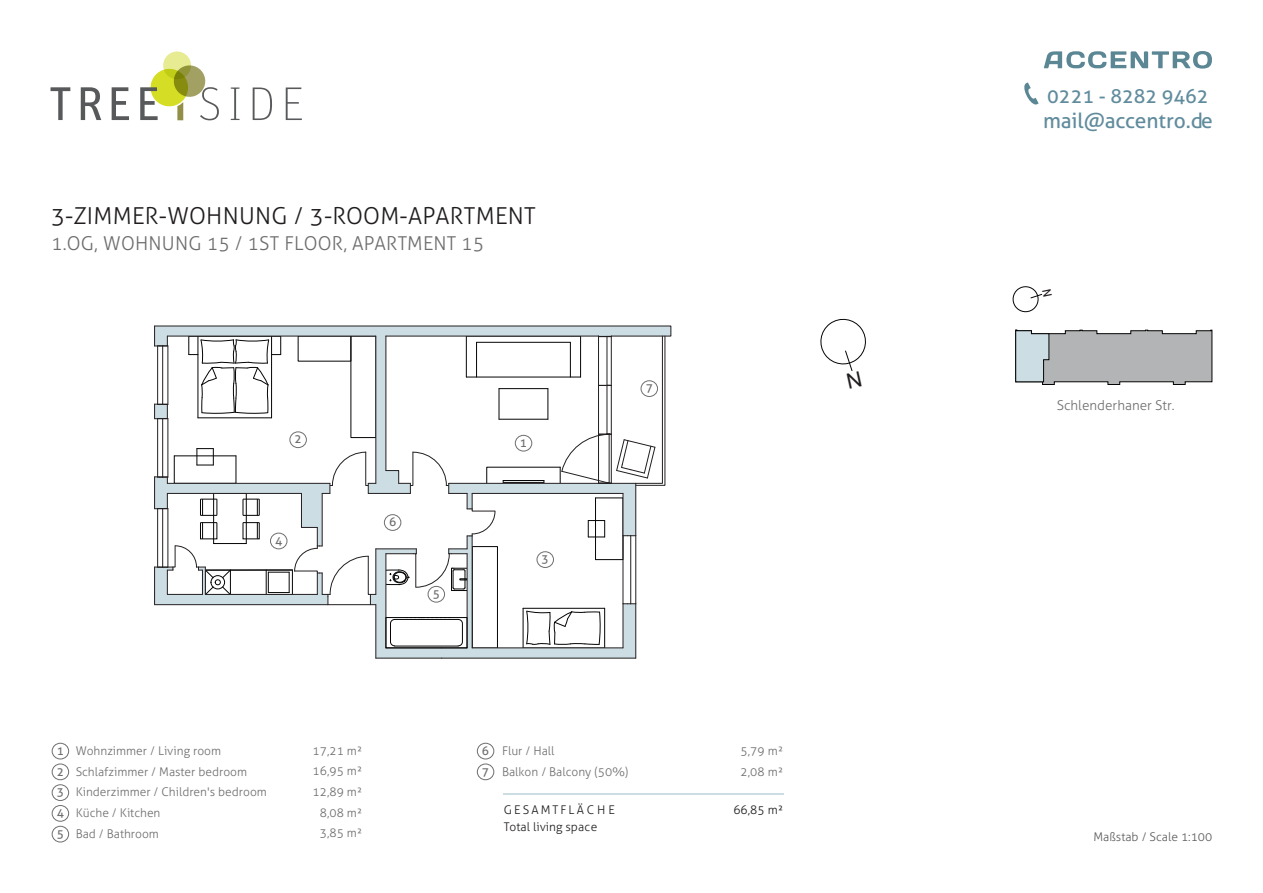
<style>
.page{position:relative;width:1263px;height:893px;background:#fff}
.page>*{position:absolute;margin:0;border:0;box-sizing:border-box;transform-origin:0 0}
.t1{font:300 23.4px "Aller";letter-spacing:.01em;color:#211d1e}
.t2{font:21px "Aller";letter-spacing:-.005em;color:#618c9d}
.t3{font:19.5px "Aller";color:#618c9d}
.t4{font:300 19.2px "Aller";letter-spacing:.01em;color:#6f6e6f}
.t5{font:300 13.5px "Aller";color:#6f6e6f}
.t6{font:300 12px "Aller";color:#6f6e6f}
.t7{font:300 12px/16.8px "Aller";color:#211d1e}
.t8{font:300 12px "Aller";color:#5d5c5e}
.t9{font:12px "Aller";color:#6f6e6f}
</style>
<div class="page">
<div style="left:52px;top:743px;width:17px;height:16px;border:1px solid #706e6f;border-radius:50%"></div>
<div style="left:52px;top:764px;width:17px;height:16px;border:1px solid #706e6f;border-radius:50%"></div>
<div style="left:477px;top:743px;width:17px;height:16px;border:1px solid #706e6f;border-radius:50%"></div>
<div style="left:477px;top:764px;width:17px;height:16px;border:1px solid #706e6f;border-radius:50%"></div>
<div style="left:52px;top:784px;width:17px;height:17px;border:1px solid #706e6f;border-radius:50%"></div>
<div style="left:52px;top:805px;width:17px;height:17px;border:1px solid #706e6f;border-radius:50%"></div>
<div style="left:52px;top:826px;width:17px;height:16px;border:1px solid #706e6f;border-radius:50%"></div>
<hr style="left:504px;top:793px;width:280px;height:1px;background:#cddde4">
<svg style="left:1015px;top:330px;width:197px;height:55px;background:#b2b5b7"></svg>
<hr style="left:376px;top:658px;width:66px;height:1px;background:#231f20">
<hr style="left:442px;top:658px;width:194px;height:1px;background:#231f20">
<svg style="left:154px;top:326px;width:517px;height:332px"></svg>
<svg style="left:1044px;top:51px;width:168px;height:18px"></svg>
<svg style="left:1024px;top:82px;width:15px;height:23px"></svg>
<svg style="left:50px;top:52px;width:252px;height:69px"></svg>
<svg style="left:820px;top:318px;width:46px;height:53px"></svg>
<svg style="left:1012px;top:286px;width:31px;height:27px"></svg>
<h1 class="t1" style="left:51px;top:202px;width:486px">3-ZIMMER-WOHNUNG / 3-ROOM-APARTMENT</h1>
<h3 class="t4" style="left:51px;top:231px;width:435px">1.OG, WOHNUNG 15 / 1ST FLOOR, APARTMENT 15</h3>
<p class="t9" style="left:295px;top:432px;width:9px">2</p>
<p class="t9" style="left:275px;top:533px;width:9px">4</p>
<p class="t9" style="left:389px;top:515px;width:9px">6</p>
<p class="t9" style="left:433px;top:586px;width:9px">5</p>
<p class="t9" style="left:520px;top:435px;width:9px">1</p>
<p class="t9" style="left:542px;top:552px;width:9px">3</p>
<p class="t9" style="left:646px;top:381px;width:9px">7</p>
<p class="t9" style="left:57px;top:743px;width:9px">1</p>
<p class="t9" style="left:57px;top:764px;width:9px">2</p>
<p class="t9" style="left:57px;top:785px;width:9px">3</p>
<p class="t9" style="left:57px;top:805px;width:9px">4</p>
<p class="t9" style="left:57px;top:826px;width:9px">5</p>
<p class="t6" style="left:76px;top:743px;width:147px">Wohnzimmer / Living room</p>
<p class="t6" style="left:313px;top:743px;width:51px">17,21 m²</p>
<p class="t6" style="left:76px;top:764px;width:173px">Schlafzimmer / Master bedroom</p>
<p class="t6" style="left:313px;top:764px;width:51px">16,95 m²</p>
<p class="t6" style="left:76px;top:785px;width:193px">Kinderzimmer / Children's bedroom</p>
<p class="t6" style="left:313px;top:784px;width:51px">12,89 m²</p>
<p class="t6" style="left:76px;top:806px;width:86px">Küche / Kitchen</p>
<p class="t6" style="left:320px;top:805px;width:44px">8,08 m²</p>
<p class="t6" style="left:76px;top:826px;width:85px">Bad / Bathroom</p>
<p class="t6" style="left:320px;top:826px;width:44px">3,85 m²</p>
<p class="t9" style="left:482px;top:743px;width:9px">6</p>
<p class="t9" style="left:482px;top:764px;width:9px">7</p>
<p class="t6" style="left:502px;top:743px;width:54px">Flur / Hall</p>
<p class="t6" style="left:741px;top:743px;width:44px">5,79 m²</p>
<p class="t6" style="left:502px;top:764px;width:128px">Balkon / Balcony (50%)</p>
<p class="t6" style="left:741px;top:764px;width:44px">2,08 m²</p>
<p class="t7" style="left:504px;top:801px;width:113px">GESAMTFLÄ C H E<br>Total living space</p>
<p class="t7" style="left:733px;top:801px;width:51px">66,85 m²</p>
<h3 class="t3" style="left:1047px;top:84px;width:163px">0221 - 8282 9462</h3>
<h2 class="t2" style="left:1043px;top:108px;width:171px">mail@accentro.de</h2>
<p class="t5" style="left:1057px;top:397px;width:119px">Schlenderhaner Str.</p>
<p class="t8" style="left:1093px;top:830px;width:120px">Maßstab / Scale 1:100</p>
</div>
